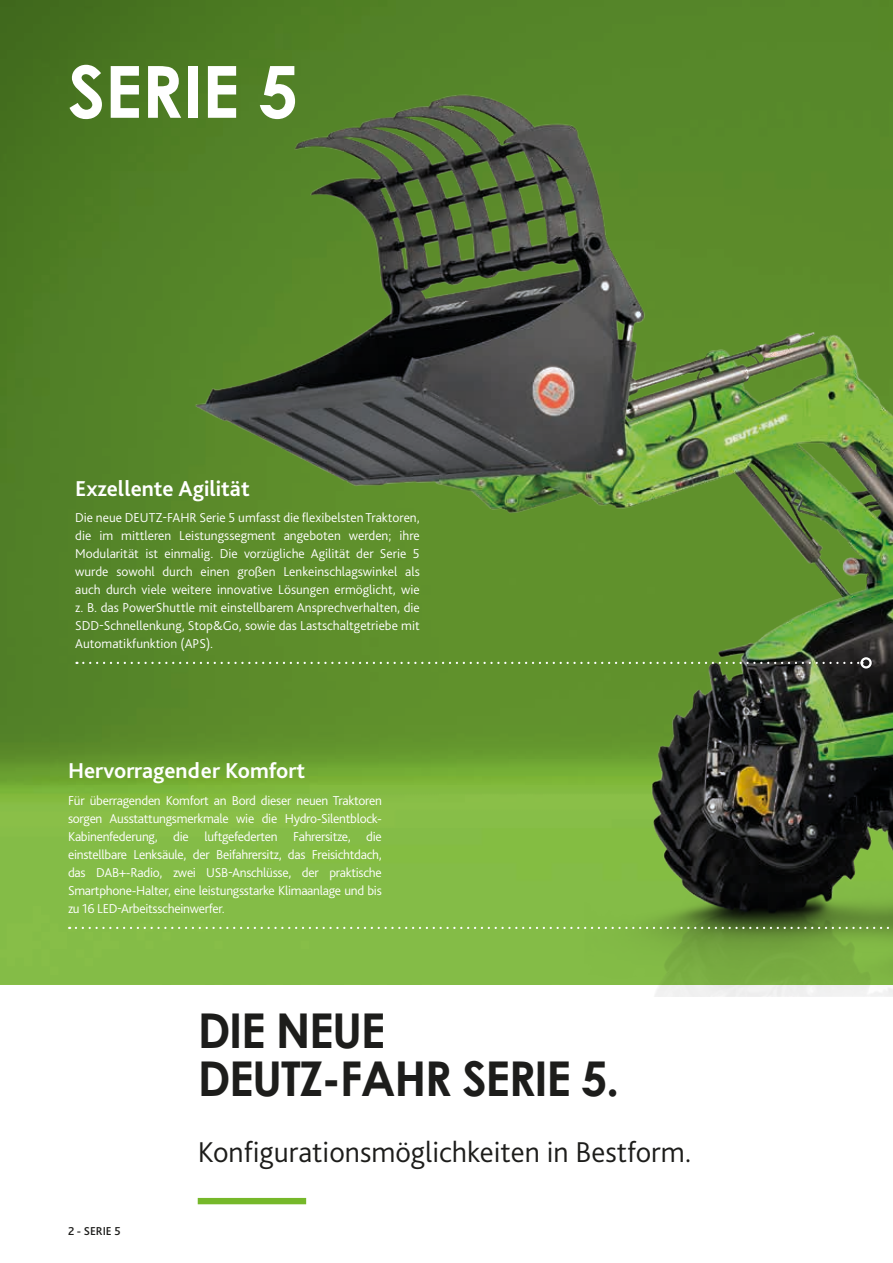
<style>
.page{position:relative;width:893px;height:1263px;background:#fff}
.page>*{position:absolute;margin:0;border:0;box-sizing:border-box;transform-origin:0 0}
.t1{font:700 72px "Century Gothic";letter-spacing:-.01em;color:#fff}
.t2{font:700 48px/48px "Century Gothic";letter-spacing:-.03em;color:#1d1d1b}
.t3{font:300 30px "Bliss Pro";color:#1d1d1b}
.t4{font:700 22.5px "Bliss Pro";color:#fff}
.t5{font:300 13.5px/18px "Bliss Pro";letter-spacing:-.01em;color:#fff;text-align:justify}
.t6{font:500 12px "Bliss Pro";color:#1d1d1b}
</style>
<div class="page">
<img style="left:0;top:0;width:893px;height:984px">
<img style="left:102px;top:64px;width:791px;height:932px">
<svg style="left:76px;top:927px;width:817px;height:2px;background:#9cc273"></svg>
<svg style="left:83px;top:662px;width:777px;height:2px;background:#83a164"></svg>
<div style="left:860px;top:657px;width:12px;height:11px;border:2px solid #fff;border-radius:50%"></div>
<div style="left:198px;top:1198px;width:108px;height:6px;background:#76b82a"></div>
<h1 class="t1" style="left:68px;top:37px;width:232px">SERIE 5</h1>
<h3 class="t4" style="left:75px;top:474px;width:176px">Exzellente Agilität</h3>
<p class="t5" style="left:75px;top:509px;width:346px">Die neue DEUTZ-FAHR Serie 5 umfasst die flexibelsten Traktoren, die im mittleren Leistungssegment angeboten werden; ihre Modularität ist einmalig. Die vorzügliche Agilität der Serie 5 wurde sowohl durch einen großen Lenkeinschlagswinkel als auch durch viele weitere innovative Lösungen ermöglicht, wie z. B. das PowerShuttle mit einstellbarem Ansprechverhalten, die SDD-Schnellenkung, Stop&amp;Go, sowie das Lastschaltgetriebe mit Automatikfunktion (APS).</p>
<h3 class="t4" style="left:68px;top:757px;width:239px">Hervorragender Komfort</h3>
<p class="t5" style="left:68px;top:791px;width:315px">Für überragenden Komfort an Bord dieser neuen Traktoren sorgen Ausstattungsmerkmale wie die Hydro-Silentblock-Kabinenfederung, die luftgefederten Fahrersitze, die einstellbare Lenksäule, der Beifahrersitz, das Freisichtdach, das DAB+-Radio, zwei USB-Anschlüsse, der praktische Smartphone-Halter, eine leistungsstarke Klimaanlage und bis zu 16 LED-Arbeitsscheinwerfer.</p>
<h2 class="t2" style="left:198px;top:1004px;width:423px">DIE NEUE<br>DEUTZ-FAHR SERIE 5.</h2>
<p class="t6" style="left:68px;top:1223px;width:54px">2 - SERIE 5</p>
<h3 class="t3" style="left:198px;top:1133px;width:495px">Konfigurationsmöglichkeiten in Bestform.</h3>
</div>
